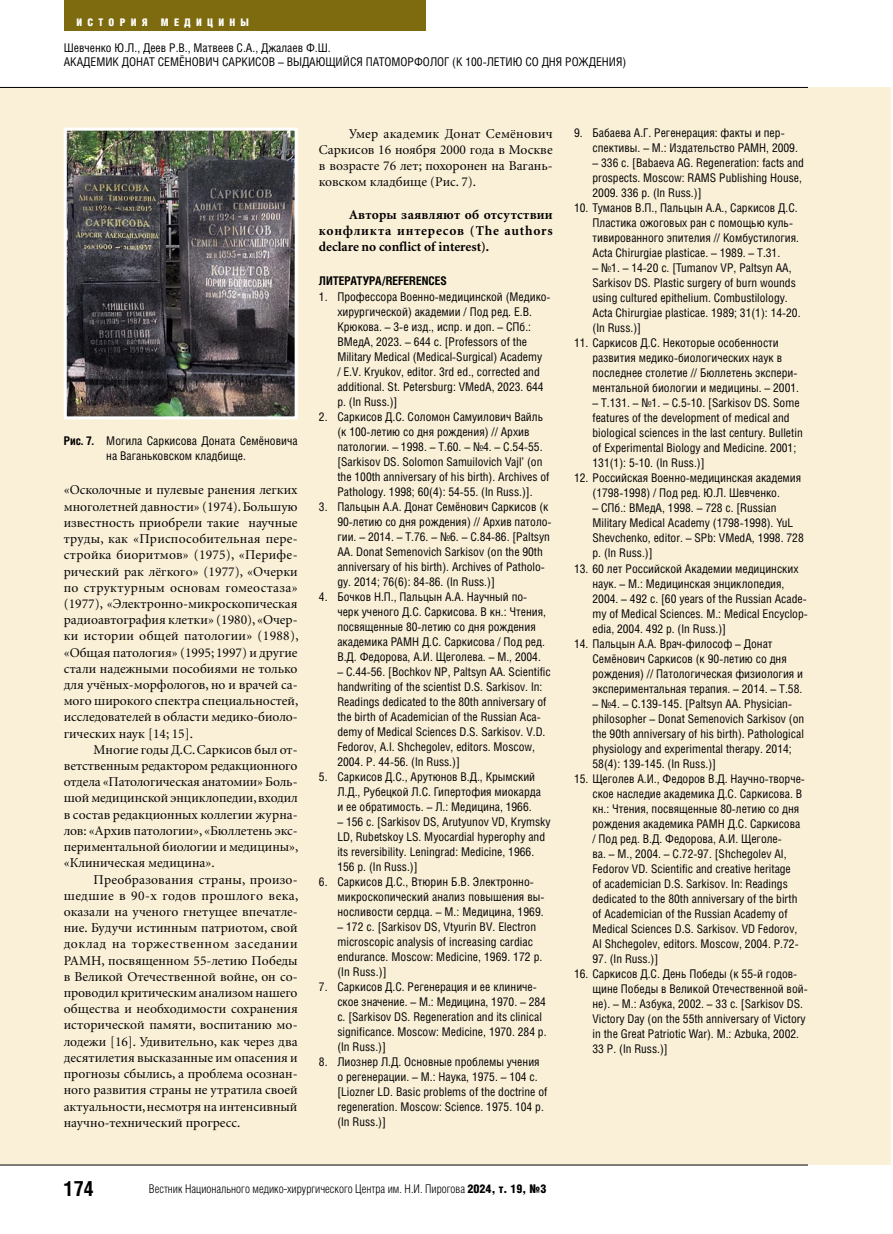
<style>
.page{position:relative;width:893px;height:1234px;background:#fff}
.page>*{position:absolute;margin:0;border:0;box-sizing:border-box;transform-origin:0 0}
.t1{font:700 21px "Helios Cond";color:#000}
.main_text_material{font:13.5px/16.2px "Minion Cyr";color:#000;text-align:justify}
.main_text_material-2{font:700 13.5px/16.2px "Minion Cyr";color:#000;text-align:justify}
.literature{font:12px/15px "Helios Cond";color:#000}
.t2{font:300 12px "Helios Cond";color:#000}
.ris_name{font:12px/14.4px "Helios Cond";color:#000}
.literature-2{font:700 12px "Helios Cond";color:#000}
.t3{font:900 10.5px "Helios Cond";letter-spacing:.5em;color:#fff}
.s1{font-weight:700}
.s2{font-weight:900}
</style>
<div class="page">
<div style="left:0;top:87px;width:891px;height:1077px;background:#faf0d8"></div>
<hr style="left:0;top:1164px;width:808px;height:1px;background:#000">
<hr style="left:0;top:87px;width:808px;height:1px;background:#000">
<div style="left:64px;top:0;width:361px;height:30px;background:#7e6b10"></div>
<img style="left:68px;top:132px;width:226px;height:283px">
<div style="left:64px;top:128px;width:234px;height:291px;border:3px solid #fff"></div>
<p class="t3" style="left:77px;top:16px;width:73px">ИСТОРИЯ</p>
<p class="t3" style="left:161px;top:16px;width:90px">МЕДИЦИНЫ</p>
<p class="literature" style="left:64px;top:40px;width:564px;line-height:14.4px">Шевченко Ю.Л., Деев Р.В., Матвеев С.А., Джалаев Ф.Ш.<br>АКАДЕМИК ДОНАТ СЕМЁНОВИЧ САРКИСОВ – ВЫДАЮЩИЙСЯ ПАТОМОРФОЛОГ (К 100-ЛЕТИЮ СО ДНЯ РОЖДЕНИЯ)</p>
<p class="ris_name" style="left:106px;top:433px;width:193px;text-indent:-43px"><span class="s1">Рис. 7.</span> Могила Саркисова Доната Семёновича на Ваганьковском кладбище.</p>
<p class="main_text_material" style="left:64px;top:481px;width:236px">«Осколочные и пулевые ранения легких многолетней давности» (1974). Большую известность приобрели такие научные труды, как «Приспособительная пере&shy;стройка биоритмов» (1975), «Перифе&shy;рический рак лёгкого» (1977), «Очерки по структурным основам гомеостаза» (1977), «Электронно-микроскопическая радиоавтография клетки» (1980), «Очер&shy;ки истории общей патологии» (1988), «Общая патология» (1995; 1997) и другие стали надежными пособиями не только для учёных-морфологов, но и врачей са&shy;мого широкого спектра специальностей, исследователей в области медико-биоло&shy;гических наук [14; 15].</p>
<p class="main_text_material" style="left:64px;top:741px;width:236px;text-indent:30px">Многие годы Д.С. Саркисов был от&shy;ветственным редактором редакционного отдела «Патологическая анатомии» Боль&shy;шой медицинской энциклопедии, входил в состав редакционных коллегии журна&shy;лов: «Архив патологии», «Бюллетень экс&shy;периментальной биологии и медицины», «Клиническая медицина».</p>
<p class="main_text_material" style="left:64px;top:870px;width:236px;text-indent:30px">Преобразования страны, произо&shy;шедшие в 90-х годов прошлого века, оказали на ученого гнетущее впечатле&shy;ние. Будучи истинным патриотом, свой доклад на торжественном заседании РАМН, посвященном 55-летию Победы в Великой Отечественной войне, он со&shy;проводил критическим анализом нашего общества и необходимости сохранения исторической памяти, воспитанию мо&shy;лодежи [16]. Удивительно, как через два десятилетия высказанные им опасения и прогнозы сбылись, а проблема осознан&shy;ного развития страны не утратила своей актуальности, несмотря на интенсивный научно-технический прогресс.</p>
<p class="main_text_material" style="left:319px;top:125px;width:235px;text-indent:30px">Умер академик Донат Семёнович Саркисов 16 ноября 2000 года в Москве в возрасте 76 лет; похоронен на Вагань&shy;ковском кладбище (Рис. 7).</p>
<p class="main_text_material-2" style="left:319px;top:206px;width:235px;text-indent:30px">Авторы заявляют об отсутствии конфликта интересов (The authors declare no conflict of interest).</p>
<p class="literature-2" style="left:319px;top:274px;width:129px">ЛИТЕРАТУРА/REFERENCES</p>
<p class="literature" style="left:337px;top:288px;width:215px;text-indent:-18px">1. Профессора Военно-медицинской (Медико&shy;хирургической) академии / Под ред. Е.В.<br>Крюкова. – 3-е изд., испр. и доп. – СПб.:<br>ВМедА, 2023. – 644 с. [Professors of the Military Medical (Medical-Surgical) Academy<br>/ E.V. Kryukov, editor. 3rd ed., corrected and additional. St. Petersburg: VMedA, 2023. 644 p. (In Russ.)]</p>
<p class="literature" style="left:337px;top:408px;width:214px;text-indent:-18px">2. Саркисов Д.С. Соломон Самуилович Вайль (к 100-летию со дня рождения) // Архив патологии. – 1998. – Т.60. – №4. – С.54-55. [Sarkisov DS. Solomon Samuilovich Vajl’ (on the 100th anniversary of his birth). Archives of Pathology. 1998; 60(4): 54-55. (In Russ.)].</p>
<p class="literature" style="left:337px;top:498px;width:216px;text-indent:-18px">3. Пальцын А.А. Донат Семёнович Саркисов (к 90-летию со дня рождения) // Архив патоло&shy;гии. – 2014. – Т.76. – №6. – С.84-86. [Paltsyn AA. Donat Semenovich Sarkisov (on the 90th anniversary of his birth). Archives of Patholo&shy;gy. 2014; 76(6): 84-86. (In Russ.)]</p>
<p class="literature" style="left:337px;top:588px;width:210px;text-indent:-18px">4. Бочков Н.П., Пальцын А.А. Научный по&shy;черк ученого Д.С. Саркисова. В кн.: Чтения, посвященные 80-летию со дня рождения академика РАМН Д.С. Саркисова / Под ред.<br>В.Д. Федорова, А.И. Щеголева. – М., 2004.</p>
<p class="literature" style="left:337px;top:663px;width:215px">– C.44-56. [Bochkov NP, Paltsyn AA. Scientific handwriting of the scientist D.S. Sarkisov. In:<br>Readings dedicated to the 80th anniversary of the birth of Academician of the Russian Aca&shy;demy of Medical Sciences D.S. Sarkisov. V.D.<br>Fedorov, A.I. Shchegolev, editors. Moscow, 2004. P. 44-56. (In Russ.)]</p>
<p class="literature" style="left:337px;top:768px;width:205px;text-indent:-18px">5. Саркисов Д.С., Арутюнов В.Д., Крымский<br>Л.Д., Рубецкой Л.С. Гипертофия миокарда и ее обратимость. – Л.: Медицина, 1966.</p>
<p class="literature" style="left:337px;top:813px;width:215px">– 156 с. [Sarkisov DS, Arutyunov VD, Krymsky LD, Rubetskoy LS. Myocardial hyperophy and its reversibility. Leningrad: Medicine, 1966.<br>156 p. (In Russ.)]</p>
<p class="literature" style="left:337px;top:873px;width:209px;text-indent:-18px">6. Саркисов Д.С., Втюрин Б.В. Электронно&shy;микроскопический анализ повышения вы&shy;носливости сердца. – М.: Медицина, 1969.</p>
<p class="literature" style="left:337px;top:918px;width:207px">– 172 с. [Sarkisov DS, Vtyurin BV. Electron microscopic analysis of increasing cardiac endurance. Moscow: Medicine, 1969. 172 р. (In Russ.)]</p>
<p class="literature" style="left:337px;top:978px;width:211px;text-indent:-18px">7. Саркисов Д.С. Регенерация и ее клиниче&shy;ское значение. – М.: Медицина, 1970. – 284 с. [Sarkisov DS. Regeneration and its clinical significance. Moscow: Medicine, 1970. 284 р. (In Russ.)]</p>
<p class="literature" style="left:337px;top:1053px;width:212px;text-indent:-18px">8. Лиознер Л.Д. Основные проблемы учения о регенерации. – М.: Наука, 1975. – 104 с. [Liozner LD. Basic problems of the doctrine of regeneration. Moscow: Science. 1975. 104 р. (In Russ.)]</p>
<h1 class="t1" style="left:64px;top:1175px;width:32px">174</h1>
<p class="t2" style="left:149px;top:1181px;width:399px">Вестник Национального медико-хирургического Центра им. Н.И. Пирогова <span class="s2">2024, т. 19, №3</span></p>
<p class="literature" style="left:592px;top:125px;width:207px;text-indent:-18px">9. Бабаева А.Г. Регенерация: факты и пер&shy;спективы. – М.: Издательство РАМН, 2009.</p>
<p class="literature" style="left:592px;top:155px;width:213px">– 336 с. [Babaeva AG. Regeneration: facts and prospects. Moscow: RAMS Publishing House,<br>2009. 336 р. (In Russ.)]</p>
<p class="literature" style="left:592px;top:200px;width:208px;text-indent:-18px">10. Туманов В.П., Пальцын А.А., Саркисов Д.С.<br>Пластика ожоговых ран с помощью куль&shy;тивированного эпителия // Комбустилогия.<br>Acta Chirurgiae plasticae. – 1989. – Т.31.</p>
<p class="literature" style="left:592px;top:260px;width:210px">– №1. – 14-20 с. [Tumanov VP, Paltsyn AA, Sarkisov DS. Plastic surgery of burn wounds using cultured epithelium. Combustilology.<br>Acta Chirurgiae plasticae. 1989; 31(1): 14-20. (In Russ.)]</p>
<p class="literature" style="left:592px;top:335px;width:208px;text-indent:-18px">11. Саркисов Д.С. Некоторые особенности развития медико-биологических наук в последнее столетие // Бюллетень экспери&shy;ментальной биологии и медицины. – 2001.</p>
<p class="literature" style="left:592px;top:395px;width:212px">– Т.131. – №1. – С.5-10. [Sarkisov DS. Some features of the development of medical and biological sciences in the last century. Bulletin of Experimental Biology and Medicine. 2001; 131(1): 5-10. (In Russ.)]</p>
<p class="literature" style="left:574px;top:470px;width:229px;text-align:center">12. Российская Военно-медицинская академия (1798-1998) / Под ред. Ю.Л. Шевченко.</p>
<p class="literature" style="left:592px;top:500px;width:213px">– СПб.: ВМедА, 1998. – 728 с. [Russian Military Medical Academy (1798-1998). YuL Shevchenko, editor. – SPb: VMedA, 1998. 728 p. (In Russ.)]</p>
<p class="literature" style="left:592px;top:560px;width:217px;text-indent:-18px">13. 60 лет Российской Академии медицинских наук. – М.: Медицинская энциклопедия, 2004. – 492 с. [60 years of the Russian Acade&shy;my of Medical Sciences. M.: Medical Encyclop&shy;edia, 2004. 492 p. (In Russ.)]</p>
<p class="literature" style="left:592px;top:635px;width:212px;text-indent:-18px">14. Пальцын А.А. Врач-философ – Донат Семёнович Саркисов (к 90-летию со дня рождения) // Патологическая физиология и экспериментальная терапия. – 2014. – Т.58.</p>
<p class="literature" style="left:592px;top:695px;width:213px">– №4. – С.139-145. [Paltsyn AA. Physician&shy;philosopher – Donat Semenovich Sarkisov (on the 90th anniversary of his birth). Pathological physiology and experimental therapy. 2014; 58(4): 139-145. (In Russ.)]</p>
<p class="literature" style="left:592px;top:770px;width:214px;text-indent:-18px">15. Щеголев А.И., Федоров В.Д. Научно-творче&shy;ское наследие академика Д.С. Саркисова. В кн.: Чтения, посвященные 80-летию со дня рождения академика РАМН Д.С. Саркисова / Под ред. В.Д. Федорова, А.И. Щеголе-<br>ва. – М., 2004. – C.72-97. [Shchegolev AI, Fedorov VD. Scientific and creative heritage<br>of academician D.S. Sarkisov. In: Readings dedicated to the 80th anniversary of the birth of Academician of the Russian Academy of Medical Sciences D.S. Sarkisov. VD Fedorov, AI Shchegolev, editors. Moscow, 2004. P.72-</p>
<p class="literature" style="left:592px;top:950px;width:67px">97. (In Russ.)]</p>
<p class="literature" style="left:592px;top:965px;width:217px;text-indent:-18px">16. Саркисов Д.С. День Победы (к 55-й годов&shy;щине Победы в Великой Отечественной вой&shy;не). – М.: Азбука, 2002. – 33 с. [Sarkisov DS.<br>Victory Day (on the 55th anniversary of Victory in the Great Patriotic War). M.: Azbuka, 2002.<br>33 P. (In Russ.)]</p>
</div>
